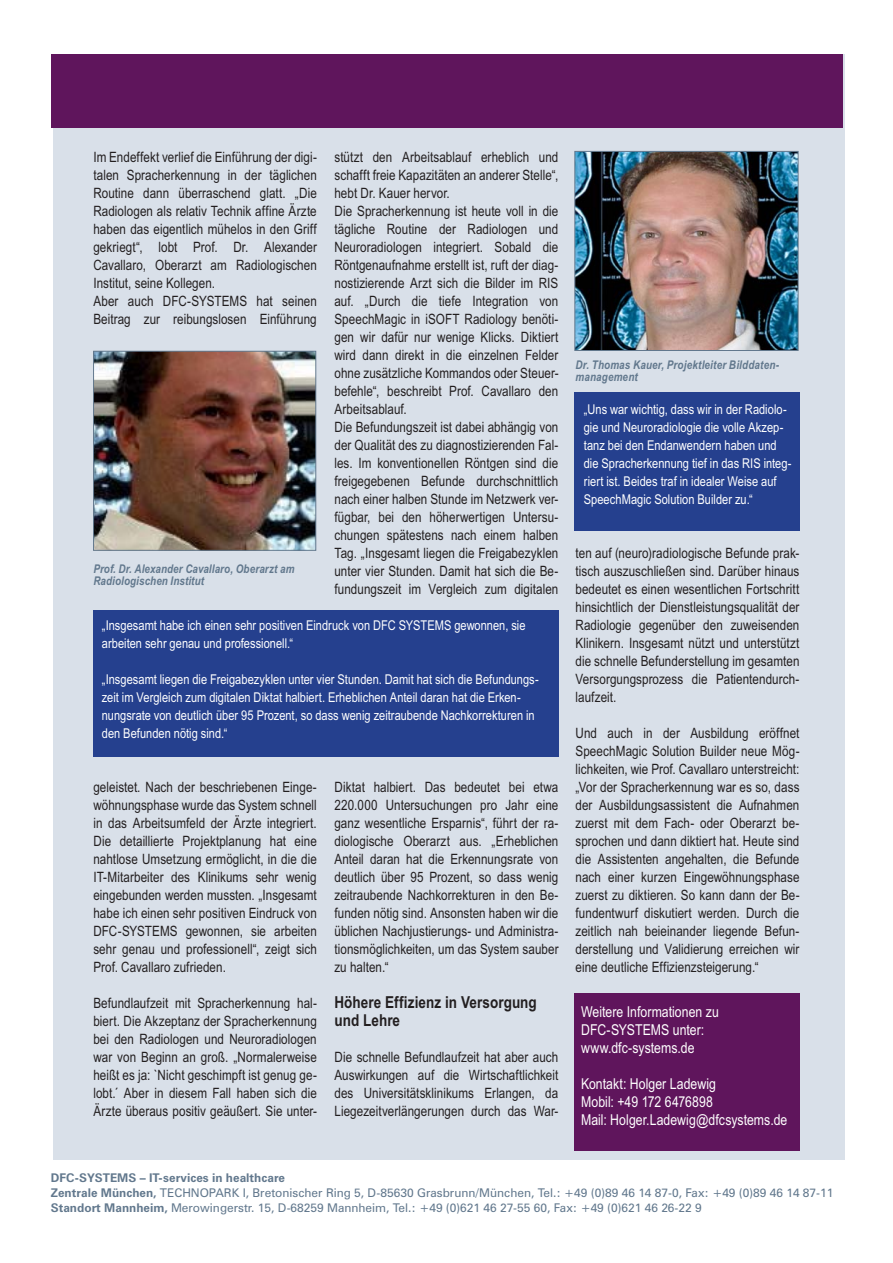
<style>
.page{position:relative;width:893px;height:1263px;background:#fff}
.page>*{position:absolute;margin:0;border:0;box-sizing:border-box;transform-origin:0 0}
.t1{font:700 16.5px/18px "Arial Narrow";letter-spacing:.005em;color:#231f20}
.t2{font:15px/18px "Arial Narrow";color:#fff}
.t3{font:14.25px/18px "Arial Narrow";letter-spacing:.005em;color:#231f20;text-align:justify}
.t4{font:13.5px/18px "Arial Narrow";color:#fff}
.t5{font:12px/15px "Zurich BT";color:#62788d}
.t6{font:italic 700 12px/12px "Arial Narrow";letter-spacing:.01em;color:#62788d}
.s1{font-weight:700}
</style>
<div class="page">
<div style="left:53px;top:54px;width:791px;height:1106px;background:#d9e0e9"></div>
<img style="left:576px;top:153px;width:220px;height:196px">
<div style="left:574px;top:151px;width:224px;height:200px;border:1px solid #62788d"></div>
<div style="left:51px;top:55px;width:791px;height:73px;background:#5f155c"></div>
<div style="left:574px;top:993px;width:225px;height:158px;background:#5f155c"></div>
<div style="left:93px;top:610px;width:465px;height:147px;background:#25408e"></div>
<div style="left:574px;top:393px;width:225px;height:138px;background:#25408e"></div>
<img style="left:95px;top:353px;width:219px;height:196px">
<div style="left:93px;top:351px;width:223px;height:200px;border:1px solid #62788d"></div>
<p class="t3" style="left:93px;top:149px;width:225px;text-align:left">Im Endeffekt verlief die Einführung der digi&shy;talen Spracherkennung in der täglichen Routine dann überraschend glatt. „Die Radiologen als relativ Technik affine Ärzte haben das eigentlich mühelos in den Griff gekriegt“, lobt Prof. Dr. Alexander Cavallaro, Oberarzt am Radiologischen Institut, seine Kollegen.<br>Aber auch DFC-SYSTEMS hat seinen Beitrag zur reibungslosen Einführung</p>
<p class="t6" style="left:93px;top:564px;width:202px">Prof. Dr. Alexander Cavallaro, Oberarzt am<br>Radiologischen Institut</p>
<p class="t3" style="left:334px;top:149px;width:225px;text-align:left">stützt den Arbeitsablauf erheblich und schafft freie Kapazitäten an anderer Stelle“, hebt Dr. Kauer hervor.<br>Die Spracherkennung ist heute voll in die tägliche Routine der Radiologen und Neuroradiologen integriert. Sobald die Röntgenaufnahme erstellt ist, ruft der diag&shy;nostizierende Arzt sich die Bilder im RIS auf. „Durch die tiefe Integration von SpeechMagic in iSOFT Radiology benöti&shy;gen wir dafür nur wenige Klicks. Diktiert wird dann direkt in die einzelnen Felder ohne zusätzliche Kommandos oder Steuer&shy;befehle“, beschreibt Prof. Cavallaro den Arbeitsablauf.<br>Die Befundungszeit ist dabei abhängig von der Qualität des zu diagnostizierenden Fal&shy;les. Im konventionellen Röntgen sind die freigegebenen Befunde durchschnittlich nach einer halben Stunde im Netzwerk ver&shy;fügbar, bei den höherwertigen Untersu&shy;chungen spätestens nach einem halben Tag. „Insgesamt liegen die Freigabezyklen unter vier Stunden. Damit hat sich die Be&shy;fundungszeit im Vergleich zum digitalen</p>
<p class="t4" style="left:102px;top:617px;width:425px">„Insgesamt habe ich einen sehr positiven Eindruck von DFC SYSTEMS gewonnen, sie arbeiten sehr genau und professionell.“</p>
<p class="t4" style="left:102px;top:671px;width:438px">„Insgesamt liegen die Freigabezyklen unter vier Stunden. Damit hat sich die Befundungs&shy;zeit im Vergleich zum digitalen Diktat halbiert. Erheblichen Anteil daran hat die Erken&shy;nungsrate von deutlich über 95 Prozent, so dass wenig zeitraubende Nachkorrekturen in den Befunden nötig sind.“</p>
<p class="t3" style="left:93px;top:779px;width:225px">geleistet. Nach der beschriebenen Einge&shy;wöhnungsphase wurde das System schnell in das Arbeitsumfeld der Ärzte integriert.<br>Die detaillierte Projektplanung hat eine nahtlose Umsetzung ermöglicht, in die die IT-Mitarbeiter des Klinikums sehr wenig eingebunden werden mussten. „Insgesamt habe ich einen sehr positiven Eindruck von DFC-SYSTEMS gewonnen, sie arbeiten sehr genau und professionell“, zeigt sich Prof. Cavallaro zufrieden.</p>
<p class="t3" style="left:93px;top:995px;width:225px">Befundlaufzeit mit Spracherkennung hal&shy;biert. Die Akzeptanz der Spracherkennung bei den Radiologen und Neuroradiologen war von Beginn an groß. „Normalerweise heißt es ja: `Nicht geschimpft ist genug ge&shy;lobt.´ Aber in diesem Fall haben sich die Ärzte überaus positiv geäußert. Sie unter-</p>
<p class="t3" style="left:334px;top:779px;width:225px">Diktat halbiert. Das bedeutet bei etwa 220.000 Untersuchungen pro Jahr eine ganz wesentliche Ersparnis“, führt der ra&shy;diologische Oberarzt aus. „Erheblichen Anteil daran hat die Erkennungsrate von deutlich über 95 Prozent, so dass wenig zeitraubende Nachkorrekturen in den Be&shy;funden nötig sind. Ansonsten haben wir die üblichen Nachjustierungs- und Administra&shy;tionsmöglichkeiten, um das System sauber zu halten.“</p>
<p class="t1" style="left:334px;top:995px;width:204px">Höhere Effizienz in Versorgung und Lehre</p>
<p class="t3" style="left:334px;top:1049px;width:225px">Die schnelle Befundlaufzeit hat aber auch Auswirkungen auf die Wirtschaftlichkeit des Universitätsklinikums Erlangen, da Liegezeitverlängerungen durch das War-</p>
<p class="t6" style="left:575px;top:360px;width:205px">Dr. Thomas Kauer, Projektleiter Bilddaten&shy;management</p>
<p class="t4" style="left:583px;top:402px;width:209px">„Uns war wichtig, dass wir in der Radiolo&shy;gie und Neuroradiologie die volle Akzep&shy;tanz bei den Endanwendern haben und die Spracherkennung tief in das RIS integ&shy;riert ist. Beides traf in idealer Weise auf SpeechMagic Solution Builder zu.“</p>
<p class="t3" style="left:575px;top:545px;width:225px">ten auf (neuro)radiologische Befunde prak&shy;tisch auszuschließen sind. Darüber hinaus bedeutet es einen wesentlichen Fortschritt hinsichtlich der Dienstleistungsqualität der Radiologie gegenüber den zuweisenden Klinikern. Insgesamt nützt und unterstützt die schnelle Befunderstellung im gesamten Versorgungsprozess die Patientendurch&shy;laufzeit.</p>
<p class="t3" style="left:575px;top:725px;width:226px">Und auch in der Ausbildung eröffnet SpeechMagic Solution Builder neue Mög&shy;lichkeiten, wie Prof. Cavallaro unterstreicht: „Vor der Spracherkennung war es so, dass der Ausbildungsassistent die Aufnahmen zuerst mit dem Fach- oder Oberarzt be&shy;sprochen und dann diktiert hat. Heute sind die Assistenten angehalten, die Befunde nach einer kurzen Eingewöhnungsphase zuerst zu diktieren. So kann dann der Be&shy;fundentwurf diskutiert werden. Durch die zeitlich nah beieinander liegende Befun&shy;derstellung und Validierung erreichen wir eine deutliche Effizienzsteigerung.“</p>
<p class="t2" style="left:581px;top:1004px;width:139px">Weitere Informationen zu<br>DFC-SYSTEMS unter: www.dfc-systems.de</p>
<p class="t2" style="left:581px;top:1076px;width:208px">Kontakt: Holger Ladewig<br>Mobil: +49 172 6476898<br>Mail: Holger.Ladewig@dfcsystems.de</p>
<p class="t5" style="left:51px;top:1171px;width:784px"><span class="s1">DFC-SYSTEMS – IT-services in healthcare<br>Zentrale München,</span> TECHNOPARK I, Bretonischer Ring 5, D-85630 Grasbrunn/München, Tel.: +49 (0)89 46 14 87-0, Fax: +49 (0)89 46 14 87-11<br><span class="s1">Standort Mannheim,</span> Merowingerstr. 15, D-68259 Mannheim, Tel.: +49 (0)621 46 27-55 60, Fax: +49 (0)621 46 26-22 9</p>
</div>
